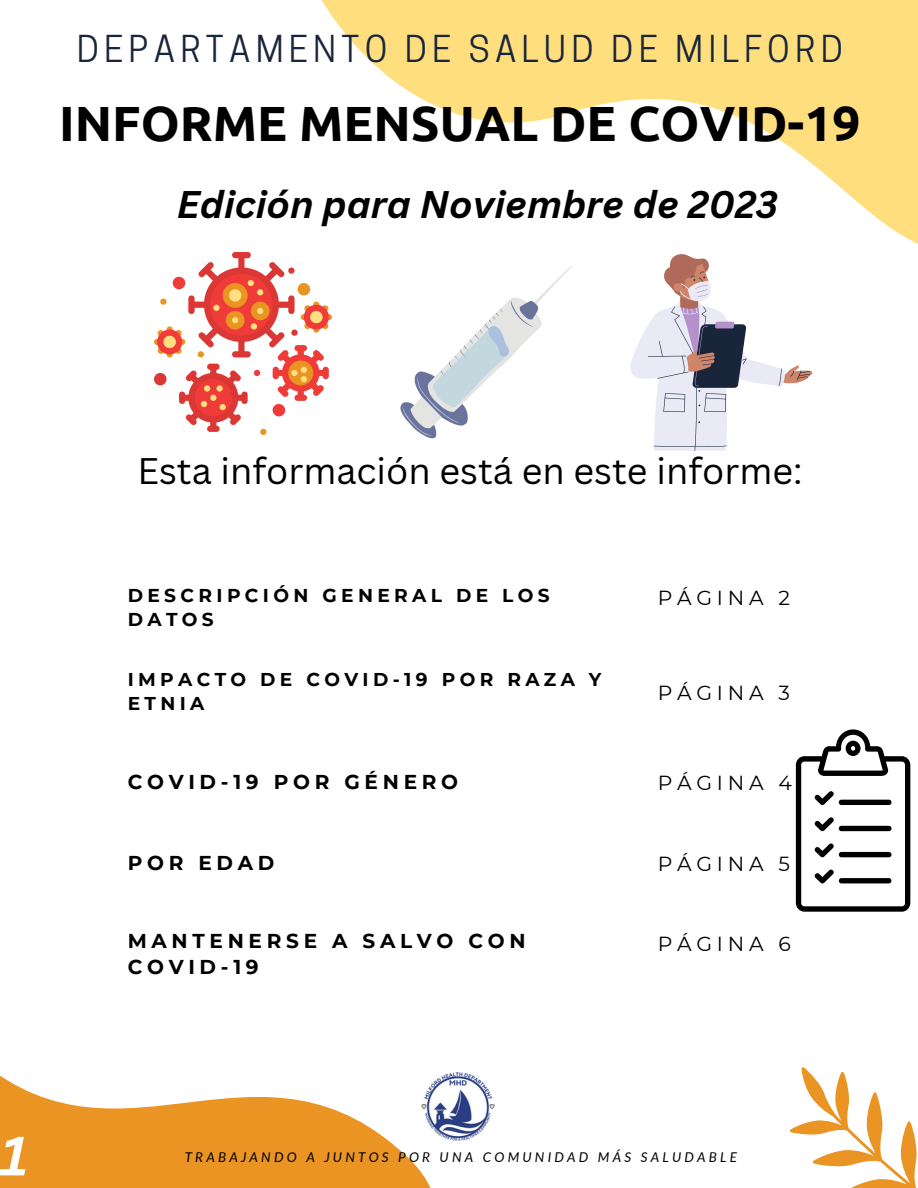
<style>
.page{position:relative;width:918px;height:1188px;background:#fff}
.page>*{position:absolute;margin:0;border:0;box-sizing:border-box;transform-origin:0 0}
.t1{font:italic 700 54px "Canva Sans";color:#fff}
.t2{font:700 49.5px "Ubuntu";color:#000}
.t3{font:italic 700 37.5px "Canva Sans";color:#000}
.t4{font:36px "Canva Sans";color:#000}
.t5{font:34.8px "Cooper Hewitt";letter-spacing:.15em;color:#18253b}
.t6{font:20.4px "Montserrat";letter-spacing:.235em;color:#000}
.t7{font:700 20.1px/25.8px "Montserrat";letter-spacing:.235em;color:#000}
.t8{font:700 18.6px/23.7px "Montserrat";letter-spacing:.235em;color:#000}
.t9{font:italic 13.5px "Lato";letter-spacing:.235em;color:#000}
</style>
<div class="page">
<svg style="left:154px;top:0;width:764px;height:383px"></svg>
<img style="left:155px;top:253px;width:176px;height:182px">
<svg style="left:630px;top:253px;width:183px;height:198px"></svg>
<svg style="left:400px;top:265px;width:172px;height:174px"></svg>
<svg style="left:796px;top:729px;width:114px;height:183px"></svg>
<svg style="left:0;top:1072px;width:495px;height:116px;fill:#ea9423"></svg>
<svg style="left:790px;top:1067px;width:127px;height:121px"></svg>
<p class="t5" style="left:77px;top:36px;width:768px">DEPARTAMENTO DE SALUD DE MILFORD</p>
<p class="t2" style="left:59px;top:95px;width:803px">INFORME MENSUAL DE COVID-19</p>
<p class="t3" style="left:177px;top:178px;width:603px">Edición para Noviembre de 2023</p>
<p class="t1" style="left:0;top:1118px;width:30px">1</p>
<p class="t4" style="left:137px;top:446px;width:667px">Esta información está en este informe:</p>
<p class="t8" style="left:128px;top:584px;width:424px">DESCRIPCIÓN GENERAL DE LOS<br>DATOS</p>
<p class="t6" style="left:658px;top:586px;width:134px">PÁGINA 2</p>
<p class="t8" style="left:128px;top:668px;width:475px">IMPACTO DE COVID-19 POR RAZA Y<br>ETNIA</p>
<p class="t7" style="left:128px;top:769px;width:332px">COVID-19 POR GÉNERO</p>
<p class="t7" style="left:128px;top:850px;width:148px">POR EDAD</p>
<p class="t6" style="left:658px;top:681px;width:134px">PÁGINA 3</p>
<p class="t6" style="left:658px;top:770px;width:136px">PÁGINA 4</p>
<p class="t6" style="left:658px;top:851px;width:134px">PÁGINA 5</p>
<p class="t7" style="left:128px;top:928px;width:400px">MANTENERSE A SALVO CON<br>COVID-19</p>
<p class="t6" style="left:658px;top:931px;width:135px">PÁGINA 6</p>
<p class="t9" style="left:185px;top:1148px;width:554px">TRABAJANDO A JUNTOS POR UNA COMUNIDAD MÁS SALUDABLE</p>
</div>
